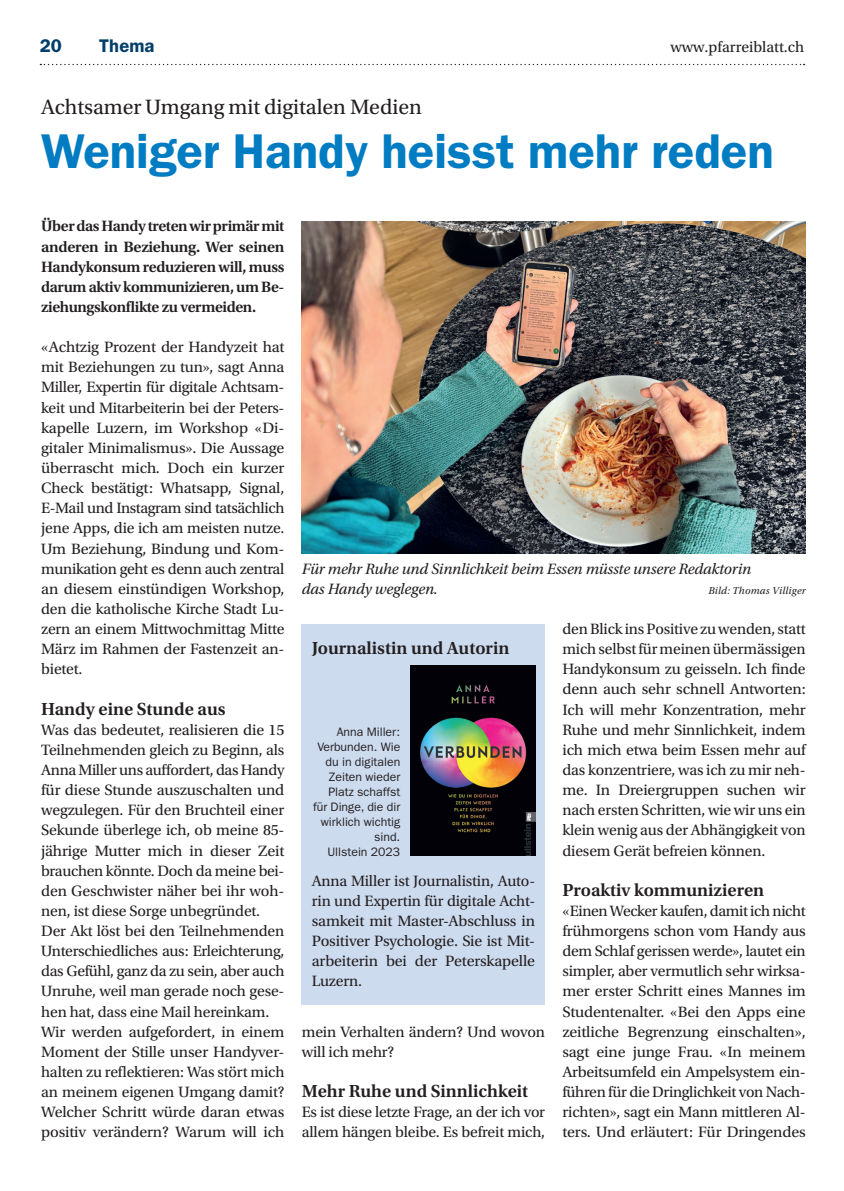
<style>
.page{position:relative;width:844px;height:1191px;background:#fff}
.page>*{position:absolute;margin:0;border:0;box-sizing:border-box;transform-origin:0 0}
.t1{font:600 49px "ITC Franklin Gothic Std";color:#007cc2}
.t2{font:21.88px "Utopia Std";color:#231f20}
.t3{font:600 18.38px "Utopia Std";color:#231f20}
.t4{font:600 18.38px "ITC Franklin Gothic Std";letter-spacing:.005em;color:#003e6a}
.t5{font:600 18.38px "ITC Franklin Gothic Std";letter-spacing:.005em;color:#003667}
.t6{font:15.75px/20.1px "Utopia Std";letter-spacing:-.01em;color:#231f20;text-align:justify}
.t7{font:600 15.75px/20.1px "Utopia Std";letter-spacing:-.025em;color:#231f20;text-align:justify}
.t8{font:italic 15.75px/20.1px "Utopia Std";letter-spacing:-.01em;color:#231f20}
.t9{font:12.25px/14.9px "ITC Franklin Gothic Std";color:#231f20;text-align:right}
.t10{font:italic 10.5px "Utopia Std";letter-spacing:.02em;color:#231f20}
</style>
<div class="page">
<svg style="left:40px;top:64px;width:764px;height:1px"></svg>
<img style="left:302px;top:221px;width:503px;height:332px">
<div style="left:302px;top:624px;width:243px;height:380px;background:#cddbef"></div>
<img style="left:410px;top:665px;width:125px;height:190px">
<p class="t5" style="left:41px;top:34px;width:13px">6</p>
<p class="t5" style="left:89px;top:34px;width:57px">Thema</p>
<p class="t4" style="left:40px;top:35px;width:24px">20</p>
<p class="t4" style="left:99px;top:35px;width:57px">Thema</p>
<p class="t6" style="left:670px;top:37px;width:135px">www.pfarreiblatt.ch</p>
<h2 class="t2" style="left:41px;top:95px;width:382px">Achtsamer Umgang mit digitalen Medien</h2>
<h1 class="t1" style="left:41px;top:122px;width:734px">Weniger Handy heisst mehr reden</h1>
<p class="t7" style="left:41px;top:216px;width:245px">Über das Handy treten wir primär mit anderen in Beziehung. Wer seinen Handykonsum reduzieren will, muss darum aktiv kommunizieren, um Be&shy;ziehungskonflikte zu vermeiden.</p>
<p class="t6" style="left:41px;top:337px;width:245px">«Achtzig Prozent der Handyzeit hat mit Beziehungen zu tun», sagt Anna Miller, Expertin für digitale Achtsam&shy;keit und Mitarbeiterin bei der Peters&shy;kapelle Luzern, im Workshop «Di&shy;gitaler Minimalismus». Die Aussage überrascht mich. Doch ein kurzer Check bestätigt: Whatsapp, Signal, E-Mail und Instagram sind tatsächlich jene Apps, die ich am meisten nutze.<br>Um Beziehung, Bindung und Kom&shy;munikation geht es denn auch zentral an diesem einstündigen Workshop, den die katholische Kirche Stadt Lu&shy;zern an einem Mittwochmittag Mitte März im Rahmen der Fastenzeit an&shy;bietet.</p>
<p class="t3" style="left:41px;top:698px;width:186px">Handy eine Stunde aus</p>
<p class="t6" style="left:41px;top:720px;width:245px;text-align:left">Was das bedeutet, realisieren die 15<br>Teilnehmenden gleich zu Beginn, als Anna Miller uns auffordert, das Handy für diese Stunde auszuschalten und wegzulegen. Für den Bruchteil einer Sekunde überlege ich, ob meine 85- jährige Mutter mich in dieser Zeit brauchen könnte. Doch da meine bei&shy;den Geschwister näher bei ihr woh&shy;nen, ist diese Sorge unbegründet.<br>Der Akt löst bei den Teilnehmenden Unterschiedliches aus: Erleichterung, das Gefühl, ganz da zu sein, aber auch Unruhe, weil man gerade noch gese&shy;hen hat, dass eine Mail hereinkam.<br>Wir werden aufgefordert, in einem Moment der Stille unser Handyver&shy;halten zu reflektieren: Was stört mich an meinem eigenen Umgang damit?<br>Welcher Schritt würde daran etwas positiv verändern? Warum will ich</p>
<p class="t8" style="left:302px;top:559px;width:450px">Für mehr Ruhe und Sinnlichkeit beim Essen müsste unsere Redaktorin das Handy weglegen.</p>
<p class="t10" style="left:708px;top:584px;width:99px">Bild: Thomas Villiger</p>
<p class="t3" style="left:311px;top:638px;width:199px">Journalistin und Autorin</p>
<p class="t9" style="left:313px;top:725px;width:89px">Anna Miller:<br>Verbunden. Wie du in digitalen<br>Zeiten wieder<br>Platz schaffst für Dinge, die dir wirklich wichtig sind.<br>Ullstein 2023</p>
<p class="t6" style="left:311px;top:871px;width:225px">Anna Miller ist Journalistin, Auto&shy;rin und Expertin für digitale Acht&shy;samkeit mit Master-Abschluss in Positiver Psychologie. Sie ist Mit&shy;arbeiterin bei der Peterskapelle Luzern.</p>
<p class="t6" style="left:302px;top:1021px;width:245px">mein Verhalten ändern? Und wovon will ich mehr?</p>
<p class="t3" style="left:302px;top:1080px;width:228px">Mehr Ruhe und Sinnlichkeit</p>
<p class="t6" style="left:302px;top:1102px;width:245px">Es ist diese letzte Frage, an der ich vor allem hängen bleibe. Es befreit mich,</p>
<p class="t6" style="left:562px;top:619px;width:245px">den Blick ins Positive zu wenden, statt mich selbst für meinen übermässigen Handykonsum zu geisseln. Ich finde denn auch sehr schnell Antworten:<br>Ich will mehr Konzentration, mehr Ruhe und mehr Sinnlichkeit, indem ich mich etwa beim Essen mehr auf das konzentriere, was ich zu mir neh&shy;me. In Dreiergruppen suchen wir nach ersten Schritten, wie wir uns ein klein wenig aus der Abhängigkeit von diesem Gerät befreien können.</p>
<p class="t3" style="left:562px;top:879px;width:203px">Proaktiv kommunizieren</p>
<p class="t6" style="left:562px;top:901px;width:245px">«Einen Wecker kaufen, damit ich nicht frühmorgens schon vom Handy aus dem Schlaf gerissen werde», lautet ein simpler, aber vermutlich sehr wirksa&shy;mer erster Schritt eines Mannes im Studentenalter. «Bei den Apps eine zeitliche Begrenzung einschalten», sagt eine junge Frau. «In meinem Arbeitsumfeld ein Ampelsystem ein&shy;führen für die Dringlichkeit von Nach&shy;richten», sagt ein Mann mittleren Al&shy;ters. Und erläutert: Für Dringendes</p>
</div>
